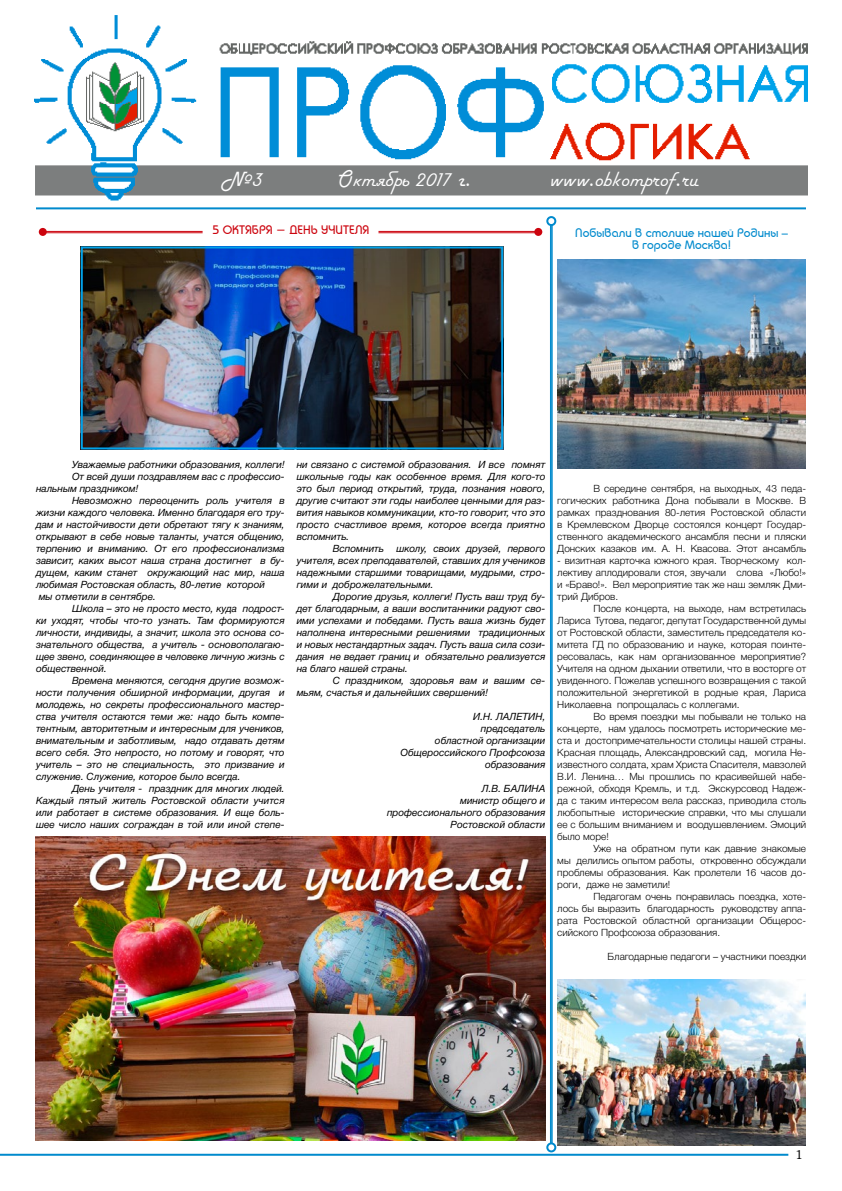
<style>
.page{position:relative;width:842px;height:1191px;background:#fff}
.page>*{position:absolute;margin:0;border:0;box-sizing:border-box;transform-origin:0 0}
.t1{font:24px "American Retro";color:#fff}
.t2{font:12px/12px "Taurus";color:#008acd;text-align:center}
.t3{font:12px "Taurus";color:#cc040e}
.t4{font:12px "AG Souvenir Cyr Roman";color:#000}
.t5{font:italic 10px/12px "Helvetica Neue Cyr";color:#000;text-align:justify}
.t6{font:300 10px/12px "Helvetica Neue Cyr";color:#000;text-align:justify}
</style>
<div class="page">
<hr style="left:1px;top:1153px;width:786px;height:2px;background:#008acd">
<img style="left:35px;top:15px;width:772px;height:186px">
<hr style="left:37px;top:207px;width:768px;height:2px;background:#008acd">
<hr style="left:552px;top:225px;width:1px;height:918px;background:#008acd">
<hr style="left:551px;top:225px;width:1px;height:918px;background:#008acd">
<hr style="left:550px;top:225px;width:1px;height:918px;background:#008acd">
<div style="left:546px;top:216px;width:10px;height:10px;border:2px solid #008acd;border-radius:50%"></div>
<div style="left:546px;top:1142px;width:10px;height:10px;border:2px solid #008acd;border-radius:50%"></div>
<hr style="left:43px;top:231px;width:159px;height:1px;background:#cc040e">
<hr style="left:43px;top:232px;width:159px;height:1px;background:#cc040e">
<div style="left:39px;top:228px;width:8px;height:8px;background:#cc040e;border-radius:50%"></div>
<hr style="left:379px;top:231px;width:159px;height:1px;background:#cc040e">
<hr style="left:379px;top:232px;width:159px;height:1px;background:#cc040e">
<div style="left:534px;top:228px;width:8px;height:8px;background:#cc040e;border-radius:50%"></div>
<img style="left:84px;top:249px;width:416px;height:197px">
<div style="left:81px;top:246px;width:422px;height:203px;border:2px solid #00a1e9"></div>
<img style="left:35px;top:836px;width:510px;height:304px">
<img style="left:557px;top:979px;width:249px;height:166px">
<img style="left:557px;top:259px;width:249px;height:209px">
<h1 class="t1" style="left:221px;top:167px;width:44px">№3</h1>
<h1 class="t1" style="left:339px;top:167px;width:135px">Октябрь 2017 г.</h1>
<h1 class="t1" style="left:551px;top:167px;width:150px">www.obkomprof.ru</h1>
<p class="t3" style="left:213px;top:224px;width:158px">5 ОКТЯБРЯ - ДЕНЬ УЧИТЕЛЯ</p>
<p class="t2" style="left:575px;top:227px;width:214px">Побывали в столице нашей Родины – в городе Москва!</p>
<p class="t5" style="left:72px;top:459px;width:214px">Уважаемые работники образования, коллеги!</p>
<p class="t5" style="left:72px;top:471px;width:214px">От всей души поздравляем вас с профессио-</p>
<p class="t5" style="left:36px;top:483px;width:104px">нальным праздником!</p>
<p class="t5" style="left:72px;top:495px;width:214px">Невозможно переоценить роль учителя в</p>
<p class="t5" style="left:36px;top:507px;width:250px">жизни каждого человека. Именно благодаря его тру-</p>
<p class="t5" style="left:36px;top:519px;width:250px">дам и настойчивости дети обретают тягу к знаниям,</p>
<p class="t5" style="left:36px;top:531px;width:250px">открывают в себе новые таланты, учатся общению,</p>
<p class="t5" style="left:36px;top:543px;width:250px">терпению и вниманию. От его профессионализма</p>
<p class="t5" style="left:36px;top:555px;width:250px">зависит, каких высот наша страна достигнет в бу-</p>
<p class="t5" style="left:36px;top:567px;width:250px">дущем, каким станет окружающий нас мир, наша</p>
<p class="t5" style="left:36px;top:579px;width:231px">любимая Ростовская область, 80-летие которой</p>
<p class="t5" style="left:39px;top:591px;width:119px">мы отметили в сентябре.</p>
<p class="t5" style="left:72px;top:603px;width:214px">Школа – это не просто место, куда подрост-</p>
<p class="t5" style="left:36px;top:615px;width:250px">ки уходят, чтобы что-то узнать. Там формируются</p>
<p class="t5" style="left:36px;top:627px;width:250px">личности, индивиды, а значит, школа это основа со-</p>
<p class="t5" style="left:36px;top:639px;width:250px">знательного общества, а учитель - основополагаю-</p>
<p class="t5" style="left:36px;top:651px;width:250px">щее звено, соединяющее в человеке личную жизнь с</p>
<p class="t5" style="left:36px;top:663px;width:72px">общественной.</p>
<p class="t5" style="left:72px;top:675px;width:214px">Времена меняются, сегодня другие возмож-</p>
<p class="t5" style="left:36px;top:687px;width:250px">ности получения обширной информации, другая и</p>
<p class="t5" style="left:36px;top:699px;width:250px">молодежь, но секреты профессионального мастер-</p>
<p class="t5" style="left:36px;top:711px;width:250px">ства учителя остаются теми же: надо быть компе-</p>
<p class="t5" style="left:36px;top:723px;width:250px">тентным, авторитетным и интересным для учеников,</p>
<p class="t5" style="left:36px;top:735px;width:250px">внимательным и заботливым, надо отдавать детям</p>
<p class="t5" style="left:36px;top:747px;width:250px">всего себя. Это непросто, но потому и говорят, что</p>
<p class="t5" style="left:36px;top:759px;width:250px">учитель – это не специальность, это призвание и</p>
<p class="t5" style="left:36px;top:771px;width:206px">служение. Служение, которое было всегда.</p>
<p class="t5" style="left:72px;top:783px;width:214px">День учителя - праздник для многих людей.</p>
<p class="t5" style="left:36px;top:795px;width:250px">Каждый пятый житель Ростовской области учится</p>
<p class="t5" style="left:36px;top:807px;width:250px">или работает в системе образования. И еще боль-</p>
<p class="t5" style="left:36px;top:819px;width:250px">шее число наших сограждан в той или иной степе-</p>
<p class="t5" style="left:297px;top:459px;width:250px">ни связано с системой образования. И все помнят школьные годы как особенное время. Для кого-то это был период открытий, труда, познания нового, другие считают эти годы наиболее ценными для раз&shy;вития навыков коммуникации, кто-то говорит, что это просто счастливое время, которое всегда приятно вспомнить.</p>
<p class="t5" style="left:297px;top:543px;width:250px;text-indent:36px">Вспомнить школу, своих друзей, первого учителя, всех преподавателей, ставших для учеников надежными старшими товарищами, мудрыми, стро&shy;гими и доброжелательными.</p>
<p class="t5" style="left:297px;top:591px;width:250px;text-indent:36px">Дорогие друзья, коллеги! Пусть ваш труд бу&shy;дет благодарным, а ваши воспитанники радуют сво&shy;ими успехами и победами. Пусть ваша жизнь будет наполнена интересными решениями традиционных и новых нестандартных задач. Пусть ваша сила сози&shy;дания не ведает границ и обязательно реализуется на благо нашей страны.</p>
<p class="t5" style="left:297px;top:675px;width:250px;text-indent:36px">С праздником, здоровья вам и вашим се&shy;мьям, счастья и дальнейших свершений!</p>
<p class="t5" style="left:401px;top:711px;width:146px;text-align:right">И.Н. ЛАЛЕТИН,<br>председатель<br>областной организации<br>Общероссийского Профсоюза образования</p>
<p class="t5" style="left:387px;top:783px;width:160px;text-align:right">Л.В. БАЛИНА<br>министр общего и профессионального образования<br>Ростовской области</p>
<p class="t6" style="left:557px;top:483px;width:250px;text-indent:36px">В середине сентября, на выходных, 43 педа&shy;гогических работника Дона побывали в Москве. В рамках празднования 80-летия Ростовской области в Кремлевском Дворце состоялся концерт Государ&shy;ственного академического ансамбля песни и пляски Донских казаков им. А. Н. Квасова. Этот ансамбль</p>
<p class="t6" style="left:557px;top:555px;width:250px">- визитная карточка южного края. Творческому кол&shy;лективу аплодировали стоя, звучали слова «Любо!» и «Браво!». Вел мероприятие так же наш земляк Дми&shy;трий Дибров.</p>
<p class="t6" style="left:557px;top:603px;width:250px;text-indent:36px">После концерта, на выходе, нам встретилась Лариса Тутова, педагог, депутат Государственной думы от Ростовской области, заместитель председателя ко&shy;митета ГД по образованию и науке, которая поинте&shy;ресовалась, как нам организованное мероприятие?<br>Учителя на одном дыхании ответили, что в восторге от увиденного. Пожелав успешного возвращения с такой положительной энергетикой в родные края, Лариса Николаевна попрощалась с коллегами.</p>
<p class="t6" style="left:557px;top:711px;width:250px;text-indent:36px">Во время поездки мы побывали не только на концерте, нам удалось посмотреть исторические ме&shy;ста и достопримечательности столицы нашей страны.<br>Красная площадь, Александровский сад, могила Не&shy;известного солдата, храм Христа Спасителя, мавзолей В.И. Ленина… Мы прошлись по красивейшей набе&shy;режной, обходя Кремль, и т.д. Экскурсовод Надеж&shy;да с таким интересом вела рассказ, приводила столь любопытные исторические справки, что мы слушали ее с большим вниманием и воодушевлением. Эмоций было море!</p>
<p class="t6" style="left:557px;top:843px;width:250px;text-indent:36px">Уже на обратном пути как давние знакомые мы делились опытом работы, откровенно обсуждали проблемы образования. Как пролетели 16 часов до&shy;роги, даже не заметили!</p>
<p class="t6" style="left:557px;top:891px;width:250px;text-indent:36px">Педагогам очень понравилась поездка, хоте&shy;лось бы выразить благодарность руководству аппа&shy;рата Ростовской областной организации Общерос&shy;сийского Профсоюза образования.</p>
<p class="t6" style="left:608px;top:951px;width:200px">Благодарные педагоги – участники поездки</p>
<p class="t4" style="left:795px;top:1148px;width:9px">1</p>
</div>
